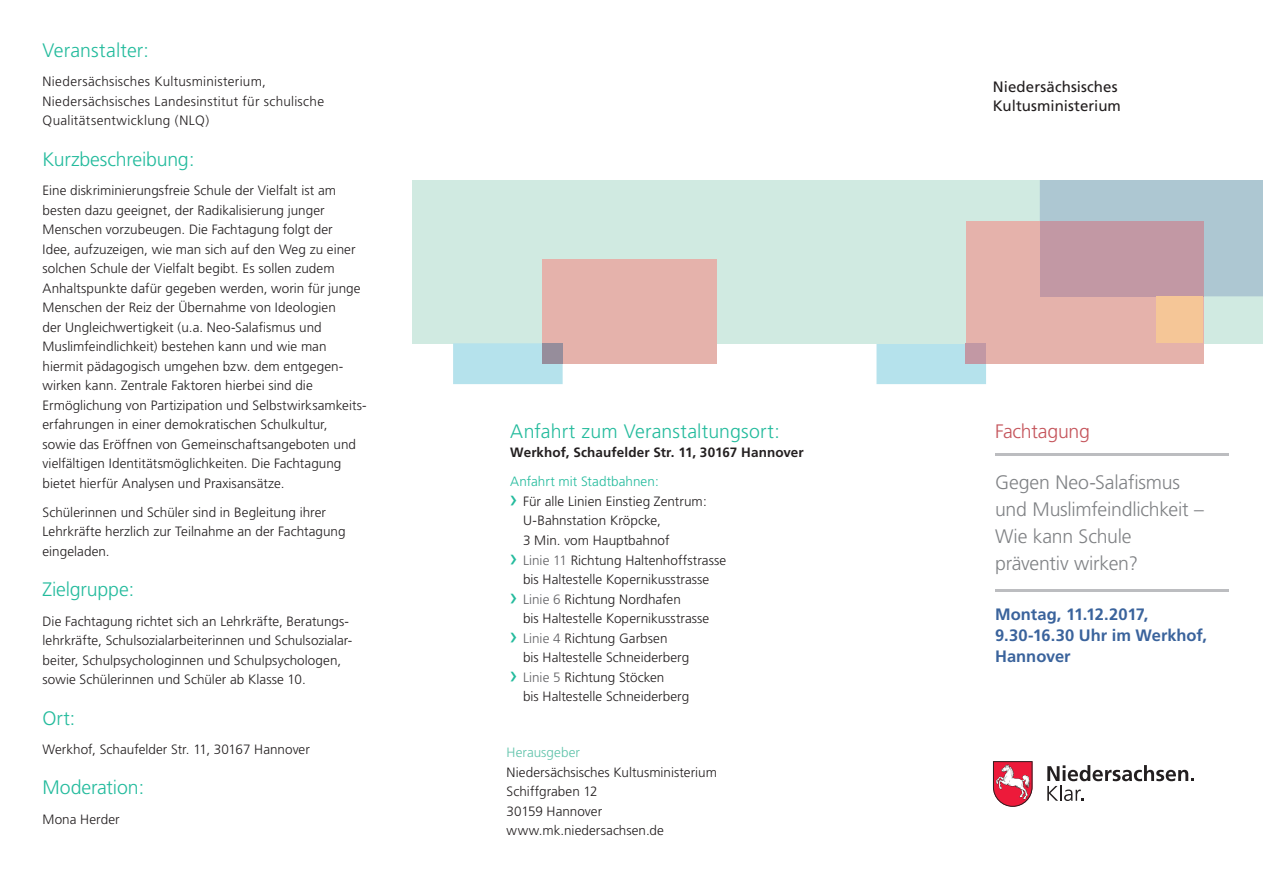
<style>
.page{position:relative;width:1263px;height:893px;background:#fff}
.page>*{position:absolute;margin:0;border:0;box-sizing:border-box;transform-origin:0 0}
.t1{font:300 19.5px "Frutiger";color:#24bb9d}
.t2{font:300 19.5px/27px "Frutiger";letter-spacing:-.015em;color:#808285}
.t3{font:300 19.5px "Frutiger";letter-spacing:-.015em;color:#c5555c}
.t4{font:700 16.5px/21px "Frutiger";color:#3a639c}
.t5{font:15px/18.8px "Frutiger";letter-spacing:.005em;color:#231f20}
.t6{font:300 13.5px/19.5px "Frutiger";letter-spacing:.005em;color:#231f20}
.t7{font:700 13.5px "Frutiger";letter-spacing:.01em;color:#231f20}
.t8{font:300 13.5px "Frutiger";color:#24bb9d}
.t9{font:300 13.5px "Frutiger";letter-spacing:.005em;color:#60c3aa}
.s1{font-weight:400;font-size:24px;color:#24bb9d}
.s2{color:#636366}
</style>
<div class="page">
<svg style="left:993px;top:761px;width:39px;height:46px"></svg>
<svg style="left:1047px;top:765px;width:147px;height:36px"></svg>
<div style="left:876px;top:343px;width:110px;height:41px;background:#b5e2ec"></div>
<div style="left:838px;top:180px;width:425px;height:163px;background:#d0eae1"></div>
<div style="left:1040px;top:180px;width:223px;height:116px;background:#adc7d2"></div>
<div style="left:966px;top:221px;width:237px;height:143px;background:#e5b2ab"></div>
<div style="left:1040px;top:221px;width:163px;height:75px;background:#c298a4"></div>
<div style="left:1156px;top:296px;width:47px;height:47px;background:#f5c697"></div>
<div style="left:966px;top:343px;width:20px;height:21px;background:#c298a4"></div>
<hr style="left:995px;top:454px;width:234px;height:2px;background:#bcbdc0">
<hr style="left:995px;top:589px;width:234px;height:3px;background:#bcbdc0">
<div style="left:412px;top:180px;width:448px;height:163px;background:#d0eae1"></div>
<div style="left:542px;top:259px;width:175px;height:105px;background:#e5b2ab"></div>
<div style="left:453px;top:343px;width:110px;height:41px;background:#b5e2ec"></div>
<div style="left:542px;top:343px;width:21px;height:21px;background:#968d9b"></div>
<h1 class="t1" style="left:43px;top:39px;width:108px">Veranstalter:</h1>
<p class="t6" style="left:43px;top:72px;width:283px">Niedersächsisches Kultusministerium,<br>Niedersächsisches Landesinstitut für schulische<br>Qualitätsentwicklung (NLQ)</p>
<h1 class="t1" style="left:43px;top:148px;width:154px">Kurzbeschreibung:</h1>
<p class="t6" style="left:43px;top:181px;width:326px">Eine diskriminierungsfreie Schule der Vielfalt ist am besten dazu geeignet, der Radikalisierung junger Menschen vorzubeugen. Die Fachtagung folgt der<br>Idee, aufzuzeigen, wie man sich auf den Weg zu einer solchen Schule der Vielfalt begibt. Es sollen zudem Anhaltspunkte dafür gegeben werden, worin für junge Menschen der Reiz der Übernahme von Ideologien<br>der Ungleichwertigkeit (u.a. Neo-Salafismus und Muslimfeindlichkeit) bestehen kann und wie man hiermit pädagogisch umgehen bzw. dem entgegen&shy;wirken kann. Zentrale Faktoren hierbei sind die Ermöglichung von Partizipation und Selbstwirksamkeits&shy;erfahrungen in einer demokratischen Schulkultur,<br>sowie das Eröffnen von Gemeinschaftsangeboten und vielfältigen Identitätsmöglichkeiten. Die Fachtagung bietet hierfür Analysen und Praxisansätze.</p>
<p class="t6" style="left:43px;top:503px;width:305px">Schülerinnen und Schüler sind in Begleitung ihrer<br>Lehrkräfte herzlich zur Teilnahme an der Fachtagung eingeladen.</p>
<h1 class="t1" style="left:43px;top:579px;width:93px">Zielgruppe:</h1>
<p class="t6" style="left:43px;top:611px;width:311px">Die Fachtagung richtet sich an Lehrkräfte, Beratungs&shy;lehrkräfte, Schulsozialarbeiterinnen und Schulsozialar&shy;beiter, Schulpsychologinnen und Schulpsychologen, sowie Schülerinnen und Schüler ab Klasse 10.</p>
<h1 class="t1" style="left:43px;top:707px;width:34px">Ort:</h1>
<p class="t6" style="left:43px;top:740px;width:269px">Werkhof, Schaufelder Str. 11, 30167 Hannover</p>
<h1 class="t1" style="left:43px;top:777px;width:103px">Moderation:</h1>
<p class="t6" style="left:43px;top:809px;width:79px">Mona Herder</p>
<h1 class="t1" style="left:510px;top:420px;width:271px">Anfahrt zum Veranstaltungsort:</h1>
<p class="t7" style="left:510px;top:445px;width:295px">Werkhof, Schaufelder Str. 11, 30167 Hannover</p>
<p class="t8" style="left:510px;top:474px;width:150px">Anfahrt mit Stadtbahnen:</p>
<p class="t6" style="left:510px;top:492px;width:198px"><span class="s1">›</span> Für alle Linien Einstieg Zentrum:</p>
<p class="t6" style="left:523px;top:511px;width:139px">U-Bahnstation Kröpcke,</p>
<p class="t6" style="left:523px;top:531px;width:148px">3 Min. vom Hauptbahnof</p>
<p class="t6" style="left:510px;top:550px;width:217px"><span class="s1">›</span> <span class="s2">Linie 11</span> Richtung Haltenhoffstrasse</p>
<p class="t6" style="left:523px;top:570px;width:188px">bis Haltestelle Kopernikusstrasse</p>
<p class="t6" style="left:510px;top:589px;width:172px"><span class="s1">›</span> <span class="s2">Linie 6</span> Richtung Nordhafen</p>
<p class="t6" style="left:523px;top:609px;width:188px">bis Haltestelle Kopernikusstrasse</p>
<p class="t6" style="left:510px;top:628px;width:159px"><span class="s1">›</span> <span class="s2">Linie 4</span> Richtung Garbsen</p>
<p class="t6" style="left:523px;top:648px;width:168px">bis Haltestelle Schneiderberg</p>
<p class="t6" style="left:510px;top:667px;width:156px"><span class="s1">›</span> <span class="s2">Linie 5</span> Richtung Stöcken</p>
<p class="t6" style="left:523px;top:687px;width:168px">bis Haltestelle Schneiderberg</p>
<p class="t9" style="left:507px;top:745px;width:75px">Herausgeber</p>
<p class="t6" style="left:507px;top:763px;width:212px">Niedersächsisches Kultusministerium<br>Schiffgraben 12<br>30159 Hannover www.mk.niedersachsen.de</p>
<p class="t5" style="left:993px;top:77px;width:130px">Niedersächsisches<br>Kultusministerium</p>
<h1 class="t3" style="left:995px;top:420px;width:96px">Fachtagung</h1>
<h1 class="t2" style="left:995px;top:469px;width:210px">Gegen Neo-Salafismus und Muslimfeindlichkeit –<br>Wie kann Schule präventiv wirken?</h1>
<p class="t4" style="left:995px;top:604px;width:214px">Montag, 11.12.2017,<br>9.30-16.30 Uhr im Werkhof,<br>Hannover</p>
</div>
